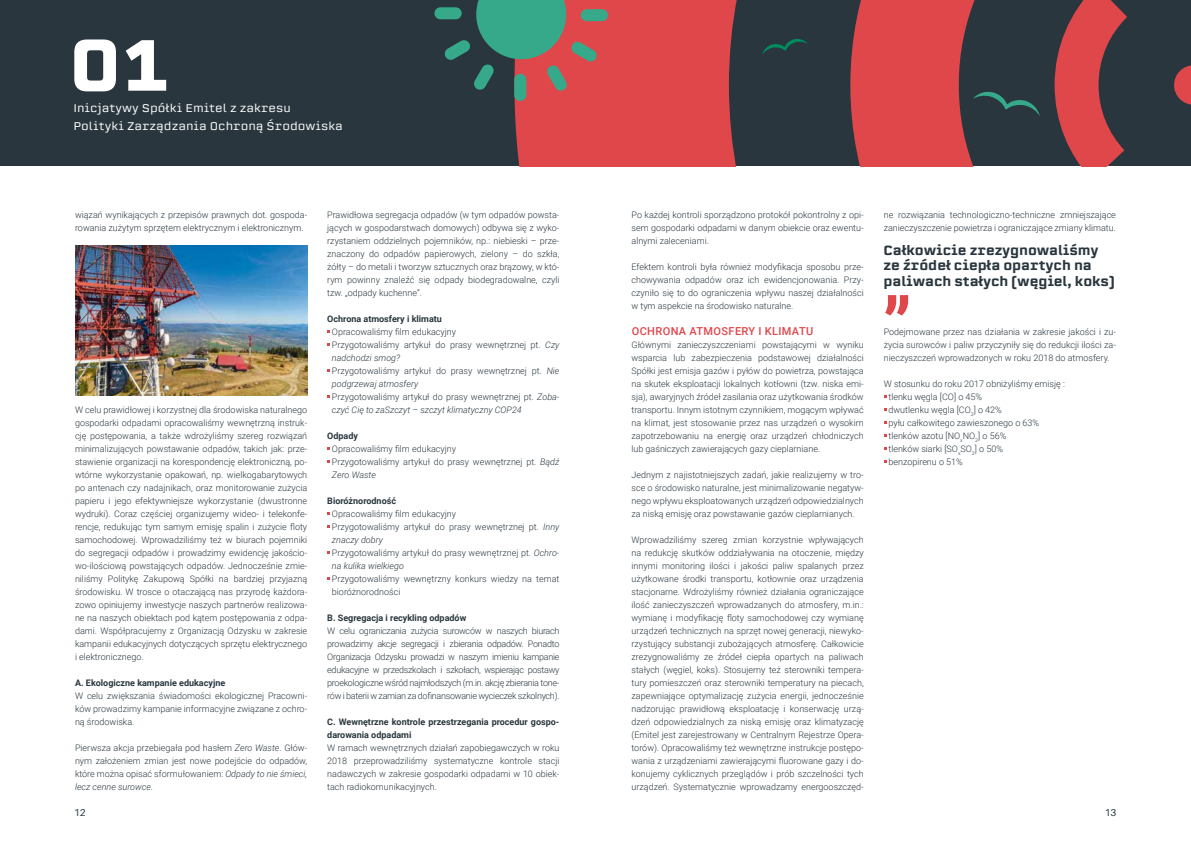
<style>
.page{position:relative;width:1191px;height:842px;background:#fff}
.page>*{position:absolute;margin:0;border:0;box-sizing:border-box;transform-origin:0 0}
.t1{font:700 70.8px "Erbaum";color:#fff}
.t2{font:500 13px/15.6px "Erbaum";letter-spacing:-.01em;color:#29363e}
.t3{font:11px/18px "Erbaum";color:#fff}
.t4{font:500 11px "Roboto";letter-spacing:.035em;color:#df474b}
.t5{font:10px "Aileron";color:#29363e}
.t6{font:300 9px/13px "Roboto";color:#29363e;text-align:justify}
.t7{font:700 9px/13px "Roboto";color:#29363e}
.s1{font-style:italic}
</style>
<div class="page">
<div style="left:0;top:0;width:1191px;height:166px;background:#29363e"></div>
<svg style="left:1174px;top:65px;width:17px;height:40px"></svg>
<div style="left:514px;top:0;width:223px;height:166px;background:#df474b"></div>
<svg style="left:1054px;top:0;width:73px;height:166px"></svg>
<div style="left:434px;top:7px;width:28px;height:12px;background:#36a98b;border-radius:6px"></div>
<div style="left:514px;top:74px;width:12px;height:27px;background:#36a98b;border-radius:6px"></div>
<svg style="left:444px;top:0;width:153px;height:91px"></svg>
<div style="left:581px;top:9px;width:27px;height:12px;background:#36a98b;border-radius:6px"></div>
<svg style="left:762px;top:39px;width:46px;height:16px"></svg>
<svg style="left:850px;top:0;width:190px;height:166px"></svg>
<img style="left:75px;top:245px;width:233px;height:150px">
<svg style="left:885px;top:295px;width:23px;height:20px"></svg>
<h1 class="t1" style="left:69px;top:14px;width:102px">01</h1>
<p class="t3" style="left:73px;top:98px;width:271px">Inicjatywy Spółki Emitel z zakresu<br>Polityki Zarządzania Ochroną Środowiska</p>
<p class="t6" style="left:75px;top:208px;width:234px">wiązań wynikających z przepisów prawnych dot. gospoda&shy;rowania zużytym sprzętem elektrycznym i elektronicznym.</p>
<p class="t6" style="left:75px;top:403px;width:234px">W celu prawidłowej i korzystnej dla środowiska naturalnego gospodarki odpadami opracowaliśmy wewnętrzną instruk&shy;cję postępowania, a także wdrożyliśmy szereg rozwiązań minimalizujących powstawanie odpadów, takich jak: prze&shy;stawienie organizacji na korespondencję elektroniczną, po&shy;wtórne wykorzystanie opakowań, np. wielkogabarytowych po antenach czy nadajnikach, oraz monitorowanie zużycia papieru i jego efektywniejsze wykorzystanie (dwustronne wydruki). Coraz częściej organizujemy wideo- i telekonfe&shy;rencje, redukując tym samym emisję spalin i zużycie floty samochodowej. Wprowadziliśmy też w biurach pojemniki do segregacji odpadów i prowadzimy ewidencję jakościo&shy;wo-ilościową powstających odpadów. Jednocześnie zmie&shy;niliśmy Politykę Zakupową Spółki na bardziej przyjazną środowisku. W trosce o otaczającą nas przyrodę każdora&shy;zowo opiniujemy inwestycje naszych partnerów realizowa&shy;ne na naszych obiektach pod kątem postępowania z odpa&shy;dami. Współpracujemy z Organizacją Odzysku w zakresie kampanii edukacyjnych dotyczących sprzętu elektrycznego i elektronicznego.</p>
<p class="t7" style="left:75px;top:676px;width:152px">A. Ekologiczne kampanie edukacyjne</p>
<p class="t6" style="left:75px;top:689px;width:234px">W celu zwiększania świadomości ekologicznej Pracowni&shy;ków prowadzimy kampanie informacyjne związane z ochro&shy;ną środowiska.</p>
<p class="t6" style="left:75px;top:741px;width:234px">Pierwsza akcja przebiegała pod hasłem <span class="s1">Zero Waste</span>. Głów&shy;nym założeniem zmian jest nowe podejście do odpadów, które można opisać sformułowaniem: <span class="s1">Odpady to nie śmieci, lecz cenne surowce</span>.</p>
<p class="t6" style="left:327px;top:208px;width:234px">Prawidłowa segregacja odpadów (w tym odpadów powsta&shy;jących w gospodarstwach domowych) odbywa się z wyko&shy;rzystaniem oddzielnych pojemników, np.: niebieski – prze&shy;znaczony do odpadów papierowych, zielony – do szkła, żółty – do metali i tworzyw sztucznych oraz brązowy, w któ&shy;rym powinny znaleźć się odpady biodegradowalne, czyli tzw. „odpady kuchenne”.</p>
<p class="t7" style="left:327px;top:312px;width:116px">Ochrona atmosfery i klimatu</p>
<p class="t6" style="left:332px;top:325px;width:229px;text-align:left">Opracowaliśmy film edukacyjny<br>Przygotowaliśmy artykuł do prasy wewnętrznej pt. <span class="s1">Czy nadchodzi smog?<br></span>Przygotowaliśmy artykuł do prasy wewnętrznej pt. <span class="s1">Nie podgrzewaj atmosfery<br></span>Przygotowaliśmy artykuł do prasy wewnętrznej pt. <span class="s1">Zoba&shy;czyć Cię to zaSzczyt – szczyt klimatyczny COP24</span></p>
<p class="t7" style="left:327px;top:429px;width:32px">Odpady</p>
<p class="t6" style="left:332px;top:442px;width:229px;text-align:left">Opracowaliśmy film edukacyjny<br>Przygotowaliśmy artykuł do prasy wewnętrznej pt. <span class="s1">Bądź<br>Zero Waste</span></p>
<p class="t7" style="left:327px;top:494px;width:70px">Bioróżnorodność</p>
<p class="t6" style="left:332px;top:507px;width:229px;text-align:left">Opracowaliśmy film edukacyjny<br>Przygotowaliśmy artykuł do prasy wewnętrznej pt. <span class="s1">Inny znaczy dobry<br></span>Przygotowaliśmy artykuł do prasy wewnętrznej pt. <span class="s1">Ochro&shy;na kulika wielkiego</span></p>
<p class="t6" style="left:332px;top:572px;width:229px">Przygotowaliśmy wewnętrzny konkurs wiedzy na temat bioróżnorodności</p>
<p class="t7" style="left:327px;top:611px;width:140px">B. Segregacja i recykling odpadów</p>
<p class="t6" style="left:327px;top:624px;width:234px">W celu ograniczania zużycia surowców w naszych biurach prowadzimy akcje segregacji i zbierania odpadów. Ponadto Organizacja Odzysku prowadzi w naszym imieniu kampanie edukacyjne w przedszkolach i szkołach, wspierając postawy proekologiczne wśród najmłodszych (m.in. akcję zbierania tone&shy;rów i baterii w zamian za dofinansowanie wycieczek szkolnych).</p>
<p class="t7" style="left:327px;top:715px;width:234px">C. Wewnętrzne kontrole przestrzegania procedur gospo&shy;darowania odpadami</p>
<p class="t6" style="left:327px;top:741px;width:234px">W ramach wewnętrznych działań zapobiegawczych w roku 2018 przeprowadziliśmy systematyczne kontrole stacji nadawczych w zakresie gospodarki odpadami w 10 obiek&shy;tach radiokomunikacyjnych.</p>
<p class="t6" style="left:631px;top:208px;width:234px">Po każdej kontroli sporządzono protokół pokontrolny z opi&shy;sem gospodarki odpadami w danym obiekcie oraz ewentu&shy;alnymi zaleceniami.</p>
<p class="t6" style="left:631px;top:260px;width:234px">Efektem kontroli była również modyfikacja sposobu prze&shy;chowywania odpadów oraz ich ewidencjonowania. Przy&shy;czyniło się to do ograniczenia wpływu naszej działalności w tym aspekcie na środowisko naturalne.</p>
<p class="t4" style="left:631px;top:323px;width:183px">OCHRONA ATMOSFERY I KLIMATU</p>
<p class="t6" style="left:631px;top:338px;width:234px">Głównymi zanieczyszczeniami powstającymi w wyniku wsparcia lub zabezpieczenia podstawowej działalności Spółki jest emisja gazów i pyłów do powietrza, powstająca na skutek eksploatacji lokalnych kotłowni (tzw. niska emi&shy;sja), awaryjnych źródeł zasilania oraz użytkowania środków transportu. Innym istotnym czynnikiem, mogącym wpływać na klimat, jest stosowanie przez nas urządzeń o wysokim zapotrzebowaniu na energię oraz urządzeń chłodniczych lub gaśniczych zawierających gazy cieplarniane.</p>
<p class="t6" style="left:631px;top:468px;width:234px">Jednym z najistotniejszych zadań, jakie realizujemy w tro&shy;sce o środowisko naturalne, jest minimalizowanie negatyw&shy;nego wpływu eksploatowanych urządzeń odpowiedzialnych za niską emisję oraz powstawanie gazów cieplarnianych.</p>
<p class="t6" style="left:631px;top:533px;width:234px">Wprowadziliśmy szereg zmian korzystnie wpływających na redukcję skutków oddziaływania na otoczenie, między innymi monitoring ilości i jakości paliw spalanych przez użytkowane środki transportu, kotłownie oraz urządzenia stacjonarne. Wdrożyliśmy również działania ograniczające ilość zanieczyszczeń wprowadzanych do atmosfery, m.in.: wymianę i modyfikację floty samochodowej czy wymianę urządzeń technicznych na sprzęt nowej generacji, niewyko&shy;rzystujący substancji zubożających atmosferę. Całkowicie zrezygnowaliśmy ze źródeł ciepła opartych na paliwach stałych (węgiel, koks). Stosujemy też sterowniki tempera&shy;tury pomieszczeń oraz sterowniki temperatury na piecach, zapewniające optymalizację zużycia energii, jednocześnie nadzorując prawidłową eksploatację i konserwację urzą&shy;dzeń odpowiedzialnych za niską emisję oraz klimatyzację (Emitel jest zarejestrowany w Centralnym Rejestrze Opera&shy;torów). Opracowaliśmy też wewnętrzne instrukcje postępo&shy;wania z urządzeniami zawierającymi fluorowane gazy i do&shy;konujemy cyklicznych przeglądów i prób szczelności tych urządzeń. Systematycznie wprowadzamy energooszczęd-</p>
<p class="t6" style="left:883px;top:208px;width:234px">ne rozwiązania technologiczno-techniczne zmniejszające zanieczyszczenie powietrza i ograniczające zmiany klimatu.</p>
<h2 class="t2" style="left:883px;top:242px;width:233px">Całkowicie zrezygnowaliśmy ze źródeł ciepła opartych na paliwach stałych (węgiel, koks)</h2>
<p class="t6" style="left:883px;top:325px;width:234px">Podejmowane przez nas działania w zakresie jakości i zu&shy;życia surowców i paliw przyczyniły się do redukcji ilości za&shy;nieczyszczeń wprowadzonych w roku 2018 do atmosfery.</p>
<p class="t6" style="left:888px;top:377px;width:178px;text-align:left;text-indent:-5px">W stosunku do roku 2017 obniżyliśmy emisję : tlenku węgla [CO] o 45%<br>dwutlenku węgla [CO<sub>2</sub>] o 42%<br>pyłu całkowitego zawieszonego o 63% tlenków azotu [NO<sub>x</sub>NO<sub>2</sub>] o 56%<br>tlenków siarki [SO<sub>x</sub>SO<sub>2</sub>] o 50%<br>benzopirenu o 51%</p>
<p class="t5" style="left:74px;top:807px;width:13px">12</p>
<p class="t5" style="left:1104px;top:807px;width:13px">13</p>
</div>
